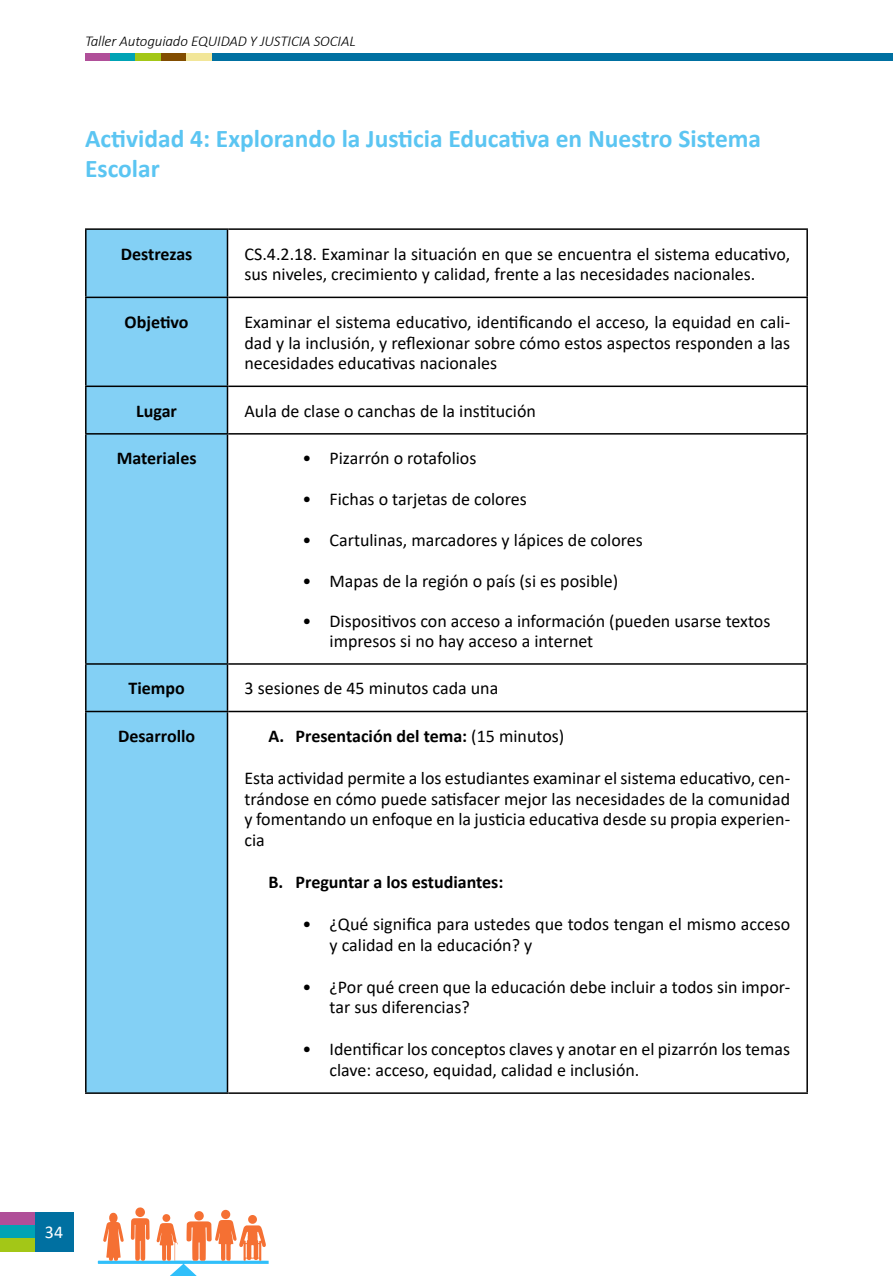
<style>
.page{position:relative;width:893px;height:1276px;background:#fff}
.page>*{position:absolute;margin:0;border:0;box-sizing:border-box;transform-origin:0 0}
.t1{font:700 25.5px/30.6px "Calibri";color:#5bc5f2}
.t2{font:18px/20.7px "Calibri";color:#000}
.t3{font:700 18px "Calibri";color:#000}
.t4{font:18px "Calibri";color:#fff}
.t5{font:italic 300 15px "Calibri";letter-spacing:-.01em;color:#000}
.s1{font-weight:400}
</style>
<div class="page">
<div style="left:35px;top:1212px;width:39px;height:39px;background:#0070a1"></div>
<div style="left:0;top:1212px;width:35px;height:13px;background:#b04f99"></div>
<div style="left:0;top:1225px;width:35px;height:13px;background:#00a3b5"></div>
<div style="left:0;top:1238px;width:35px;height:13px;background:#a3c717"></div>
<div style="left:85px;top:54px;width:808px;height:7px;background:#0070a1"></div>
<div style="left:85px;top:54px;width:25px;height:7px;background:#b04f99"></div>
<div style="left:110px;top:54px;width:26px;height:7px;background:#00a3b5"></div>
<div style="left:136px;top:54px;width:25px;height:7px;background:#a3c717"></div>
<div style="left:161px;top:54px;width:25px;height:7px;background:#824d00"></div>
<div style="left:186px;top:54px;width:26px;height:7px;background:#f2e699"></div>
<svg style="left:98px;top:1207px;width:171px;height:69px"></svg>
<div style="left:194px;top:1211px;width:10px;height:9px;background:#f57033;border-radius:50%"></div>
<div style="left:221px;top:1209px;width:9px;height:10px;background:#f57033;border-radius:50%"></div>
<div style="left:248px;top:1215px;width:9px;height:8px;background:#f57033;border-radius:50%"></div>
<div style="left:162px;top:1214px;width:8px;height:8px;background:#f57033;border-radius:50%"></div>
<div style="left:87px;top:230px;width:140px;height:862px;background:#83d0f5"></div>
<hr style="left:228px;top:228px;width:580px;height:2px;background:#000">
<hr style="left:806px;top:230px;width:2px;height:67px;background:#000">
<hr style="left:228px;top:297px;width:580px;height:1px;background:#000">
<hr style="left:806px;top:298px;width:2px;height:87px;background:#000">
<hr style="left:228px;top:385px;width:580px;height:2px;background:#000">
<hr style="left:806px;top:387px;width:2px;height:46px;background:#000">
<hr style="left:228px;top:433px;width:580px;height:1px;background:#000">
<hr style="left:806px;top:434px;width:2px;height:229px;background:#000">
<hr style="left:228px;top:663px;width:580px;height:2px;background:#000">
<hr style="left:806px;top:665px;width:2px;height:46px;background:#000">
<hr style="left:228px;top:711px;width:580px;height:1px;background:#000">
<hr style="left:806px;top:712px;width:2px;height:380px;background:#000">
<hr style="left:228px;top:1092px;width:580px;height:2px;background:#000">
<hr style="left:85px;top:297px;width:143px;height:1px;background:#000">
<hr style="left:85px;top:385px;width:143px;height:2px;background:#000">
<hr style="left:85px;top:433px;width:143px;height:1px;background:#000">
<hr style="left:85px;top:663px;width:143px;height:2px;background:#000">
<hr style="left:85px;top:711px;width:143px;height:1px;background:#000">
<hr style="left:85px;top:1092px;width:143px;height:2px;background:#000">
<hr style="left:85px;top:228px;width:143px;height:2px;background:#000">
<hr style="left:85px;top:230px;width:2px;height:67px;background:#000">
<hr style="left:227px;top:230px;width:1px;height:67px;background:#000">
<hr style="left:85px;top:298px;width:2px;height:87px;background:#000">
<hr style="left:227px;top:298px;width:1px;height:87px;background:#000">
<hr style="left:85px;top:387px;width:2px;height:46px;background:#000">
<hr style="left:227px;top:387px;width:1px;height:46px;background:#000">
<hr style="left:85px;top:434px;width:2px;height:229px;background:#000">
<hr style="left:227px;top:434px;width:1px;height:229px;background:#000">
<hr style="left:85px;top:665px;width:2px;height:46px;background:#000">
<hr style="left:227px;top:665px;width:1px;height:46px;background:#000">
<hr style="left:85px;top:712px;width:2px;height:380px;background:#000">
<hr style="left:227px;top:712px;width:1px;height:380px;background:#000">
<p class="t5" style="left:85px;top:32px;width:272px">Taller Autoguiado EQUIDAD Y JUSTICIA SOCIAL</p>
<h1 class="t1" style="left:85px;top:123px;width:678px">Actividad 4: Explorando la Justicia Educativa en Nuestro Sistema<br>Escolar</h1>
<p class="t3" style="left:121px;top:241px;width:73px">Destrezas</p>
<p class="t2" style="left:244px;top:243px;width:547px">CS.4.2.18. Examinar la situación en que se encuentra el sistema educativo, sus niveles, crecimiento y calidad, frente a las necesidades nacionales.</p>
<p class="t3" style="left:125px;top:309px;width:65px">Objetivo</p>
<p class="t2" style="left:244px;top:311px;width:547px;text-align:justify">Examinar el sistema educativo, identificando el acceso, la equidad en cali&shy;dad y la inclusión, y reflexionar sobre cómo estos aspectos responden a las necesidades educativas nacionales</p>
<p class="t3" style="left:136px;top:398px;width:42px">Lugar</p>
<p class="t2" style="left:244px;top:400px;width:293px">Aula de clase o canchas de la institución</p>
<p class="t3" style="left:117px;top:446px;width:81px">Materiales</p>
<p class="t2" style="left:303px;top:447px;width:175px">• Pizarrón o rotafolios</p>
<p class="t2" style="left:303px;top:488px;width:226px">• Fichas o tarjetas de colores</p>
<p class="t2" style="left:303px;top:529px;width:342px">• Cartulinas, marcadores y lápices de colores</p>
<p class="t2" style="left:303px;top:570px;width:317px">• Mapas de la región o país (si es posible)</p>
<p class="t2" style="left:330px;top:611px;width:442px;line-height:19.5px;text-indent:-27px">• Dispositivos con acceso a información (pueden usarse textos impresos si no hay acceso a internet</p>
<p class="t3" style="left:128px;top:676px;width:58px">Tiempo</p>
<p class="t2" style="left:244px;top:677px;width:255px">3 sesiones de 45 minutos cada una</p>
<p class="t3" style="left:118px;top:723px;width:79px">Desarrollo</p>
<p class="t3" style="left:269px;top:723px;width:297px">A. Presentación del tema: <span class="s1">(15 minutos)</span></p>
<p class="t2" style="left:244px;top:767px;width:547px;text-align:justify">Esta actividad permite a los estudiantes examinar el sistema educativo, cen&shy;trándose en cómo puede satisfacer mejor las necesidades de la comunidad y fomentando un enfoque en la justicia educativa desde su propia experien&shy;cia</p>
<p class="t3" style="left:269px;top:869px;width:236px">B. Preguntar a los estudiantes:</p>
<p class="t2" style="left:330px;top:913px;width:462px;text-indent:-27px">• ¿Qué significa para ustedes que todos tengan el mismo acceso y calidad en la educación? y</p>
<p class="t2" style="left:330px;top:976px;width:462px;text-indent:-27px">• ¿Por qué creen que la educación debe incluir a todos sin impor&shy;tar sus diferencias?</p>
<p class="t2" style="left:330px;top:1038px;width:462px;text-indent:-27px">• Identificar los conceptos claves y anotar en el pizarrón los temas clave: acceso, equidad, calidad e inclusión.</p>
<p class="t4" style="left:45px;top:1219px;width:20px">34</p>
</div>
